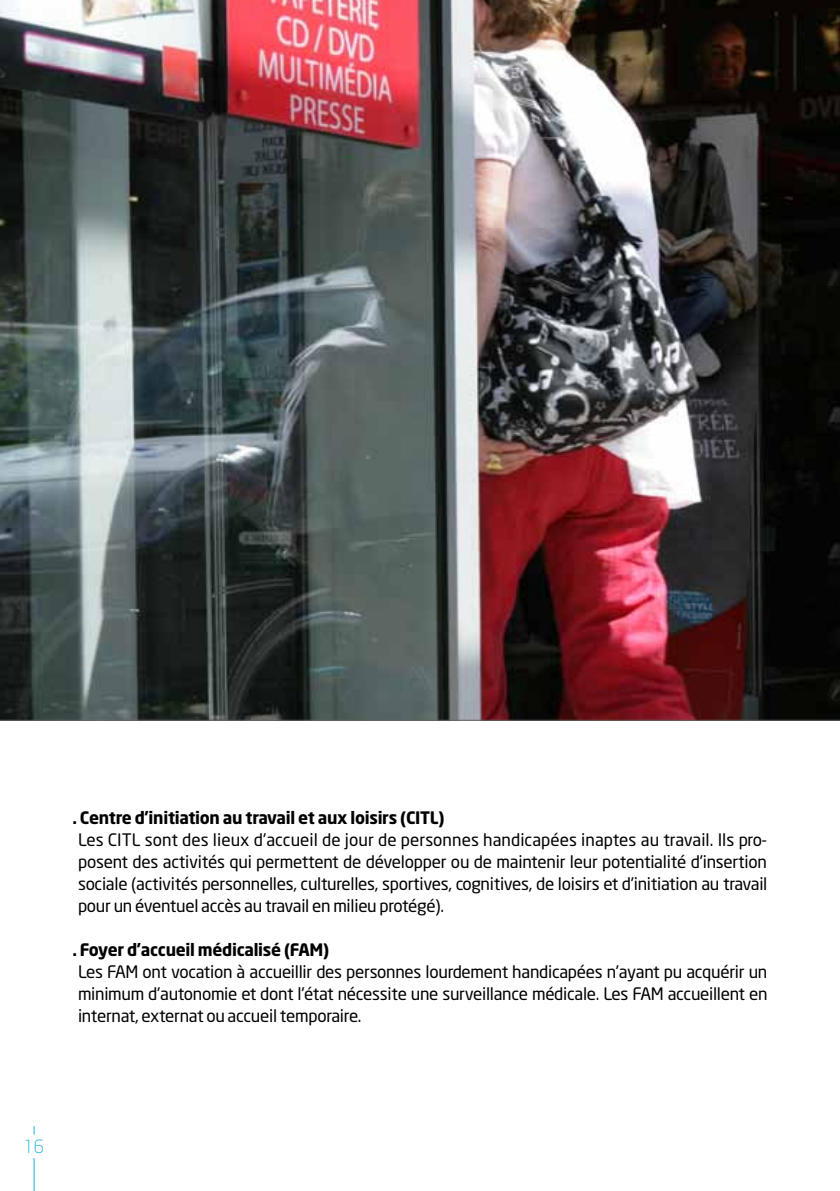
<style>
.page{position:relative;width:840px;height:1191px;background:#fff}
.page>*{position:absolute;margin:0;border:0;box-sizing:border-box;transform-origin:0 0}
.t1{font:300 18px "Neo Sans";color:#16b1d5}
.t2{font:17px/22px "Neo Sans";letter-spacing:-.015em;color:#000;text-align:justify}
.t3{font:700 17px "Neo Sans";letter-spacing:-.02em;color:#000}
</style>
<div class="page">
<hr style="left:34px;top:1158px;width:1px;height:33px;background:#16b1d5">
<img style="left:0;top:0;width:839px;height:720px">
<p class="t3" style="left:72px;top:806px;width:373px">. Centre d'initiation au travail et aux loisirs (CITL)</p>
<p class="t2" style="left:78px;top:828px;width:690px">Les CITL sont des lieux d'accueil de jour de personnes handicapées inaptes au travail. Ils pro&shy;posent des activités qui permettent de développer ou de maintenir leur potentialité d'insertion sociale (activités personnelles, culturelles, sportives, cognitives, de loisirs et d'initiation au travail pour un éventuel accès au travail en milieu protégé).</p>
<p class="t3" style="left:72px;top:938px;width:258px">. Foyer d'accueil médicalisé (FAM)</p>
<p class="t2" style="left:78px;top:960px;width:690px">Les FAM ont vocation à accueillir des personnes lourdement handicapées n'ayant pu acquérir un minimum d'autonomie et dont l'état nécessite une surveillance médicale. Les FAM accueillent en internat, externat ou accueil temporaire.</p>
<p class="t1" style="left:23px;top:1135px;width:22px">16</p>
</div>
